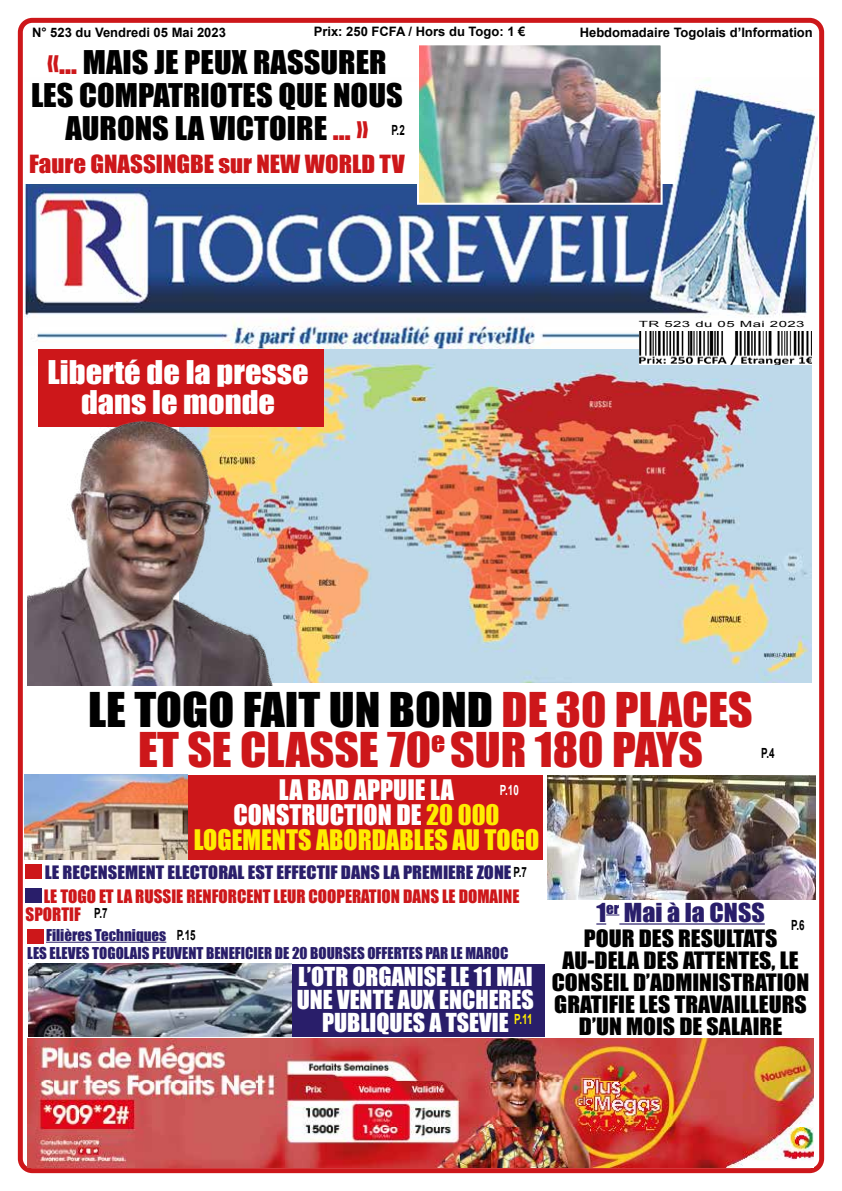
<style>
.page{position:relative;width:842px;height:1191px;background:#fff}
.page>*{position:absolute;margin:0;border:0;box-sizing:border-box;transform-origin:0 0}
.t1{font:44px/40px "Impact";color:#cd171a;text-align:center;scale:1.08 1}
.t2{font:30px/33px "Impact";color:#000;text-align:center;scale:1.08 1}
.t3{font:30px/30px "Impact";color:#fff;text-align:center;scale:1.08 1}
.t4{font:26px/25px "Impact";color:#ffed00;text-align:center}
.t5{font:24px/23px "Impact";color:#fff;text-align:center}
.t6{font:24px "Impact";color:#291e6a;scale:1.08 1}
.t7{font:23px "Impact";color:#cd171a;scale:1.08 1}
.t8{font:22px/22px "Impact";color:#000;text-align:center;scale:1.08 1}
.t9{font:17px/18.7px "Impact";color:#cd171a}
.t10{font:17px "Impact";color:#291e6a;scale:1.08 1}
.t11{font:15px/18.2px "Impact";color:#291e6a}
.t12{font:700 14px "Arial";color:#000;scale:.7 1}
.t13{font:700 14px "Arial";color:#fff;scale:.7 1}
.t14{font:700 14px "Arial";color:#ffed00;scale:.7 1}
.t15{font:700 13px "Arial";color:#000}
.t16{font:8.5px "Arial";letter-spacing:.03em;color:#000;scale:1.76 1}
.s1{color:#cd171a}
.s2{color:#000}
.s3{color:#fff}
</style>
<div class="page">
<img style="left:24px;top:80px;width:794px;height:269px">
<div style="left:18px;top:18px;width:806px;height:1155px;border:5px solid #cd171a;border-radius:12px"></div>
<div style="left:24px;top:83px;width:650px;height:101px;background:#fff"></div>
<img style="left:314px;top:349px;width:498px;height:333px">
<img style="left:420px;top:46px;width:240px;height:156px">
<div style="left:417px;top:43px;width:246px;height:162px;border:2px solid #fff"></div>
<div style="left:38px;top:349px;width:286px;height:78px;background:#cd171a"></div>
<div style="left:25px;top:775px;width:518px;height:84px;background:#cd171a"></div>
<div style="left:26px;top:864px;width:16px;height:14px;background:#cd171a"></div>
<div style="left:27px;top:929px;width:16px;height:14px;background:#cd171a"></div>
<div style="left:28px;top:963px;width:517px;height:73px;background:#291e6a"></div>
<div style="left:26px;top:888px;width:16px;height:15px;background:#291e6a"></div>
<img style="left:640px;top:332px;width:172px;height:32px">
<img style="left:28px;top:1038px;width:785px;height:129px">
<img style="left:25px;top:775px;width:163px;height:84px">
<hr style="left:46px;top:941px;width:120px;height:1px;background:#291e6a">
<img style="left:28px;top:420px;width:286px;height:265px">
<img style="left:28px;top:963px;width:264px;height:73px">
<svg style="left:606px;top:914px;width:13px;height:1px"></svg>
<hr style="left:619px;top:923px;width:146px;height:1px;background:#291e6a">
<img style="left:547px;top:775px;width:269px;height:124px">
<p class="t15" style="left:32px;top:23px;width:195px">N° 523 du Vendredi 05 Mai 2023</p>
<p class="t15" style="left:314px;top:23px;width:213px">Prix: 250 FCFA / Hors du Togo: 1 €</p>
<p class="t15" style="left:580px;top:24px;width:235px">Hebdomadaire Togolais d’Information</p>
<h2 class="t2" style="left:31px;top:45px;width:346px"><span class="s1">«…</span> MAIS JE PEUX RASSURER<br>LES COMPATRIOTES QUE NOUS<br>AURONS LA VICTOIRE <span class="s1">… »</span></h2>
<p class="t7" style="left:29px;top:146px;width:349px">Faure GNASSINGBE sur NEW WORLD TV</p>
<p class="t12" style="left:391px;top:121px;width:21px">P.2</p>
<h2 class="t3" style="left:48px;top:356px;width:243px">Liberté de la presse dans le monde</h2>
<p class="t16" style="left:639px;top:318px;width:96px">TR 523 du 05 Mai 2023</p>
<h1 class="t1" style="left:88px;top:688px;width:617px"><span class="s2">LE TOGO FAIT UN BOND</span> DE 30 PLACES<br>ET SE CLASSE 70<sup>e</sup> SUR 180 PAYS</h1>
<p class="t4" style="left:194px;top:776px;width:347px"><span class="s3">LA BAD APPUIE LA<br>CONSTRUCTION DE</span> 20 000<br>LOGEMENTS ABORDABLES AU TOGO</p>
<p class="t10" style="left:45px;top:859px;width:434px">LE RECENSEMENT ELECTORAL EST EFFECTIF DANS LA PREMIERE ZONE</p>
<p class="t9" style="left:26px;top:886px;width:495px;text-indent:18px">LE TOGO ET LA RUSSIE RENFORCENT LEUR COOPERATION DANS LE DOMAINE<br>SPORTIF</p>
<p class="t11" style="left:27px;top:925px;width:483px;text-indent:19px">Filières Techniques<br>LES ELEVES TOGOLAIS PEUVENT BENEFICIER DE 20 BOURSES OFFERTES PAR LE MAROC</p>
<p class="t5" style="left:297px;top:965px;width:239px">L’OTR ORGANISE LE 11 MAI<br>UNE VENTE AUX ENCHERES<br>PUBLIQUES A TSEVIE</p>
<p class="t12" style="left:761px;top:743px;width:21px">P.4</p>
<p class="t13" style="left:500px;top:780px;width:28px">P.10</p>
<p class="t12" style="left:514px;top:862px;width:21px">P.7</p>
<p class="t6" style="left:596px;top:893px;width:157px">1<sup>er</sup> Mai à la CNSS</p>
<p class="t8" style="left:552px;top:926px;width:240px">POUR DES RESULTATS<br>AU-DELA DES ATTENTES, LE<br>CONSEIL D’ADMINISTRATION<br>GRATIFIE LES TRAVAILLEURS<br>D’UN MOIS DE SALAIRE</p>
<p class="t12" style="left:94px;top:903px;width:21px">P.7</p>
<p class="t12" style="left:791px;top:915px;width:21px">P.6</p>
<p class="t12" style="left:177px;top:925px;width:28px">P.15</p>
<p class="t14" style="left:514px;top:1009px;width:28px">P.11</p>
</div>
